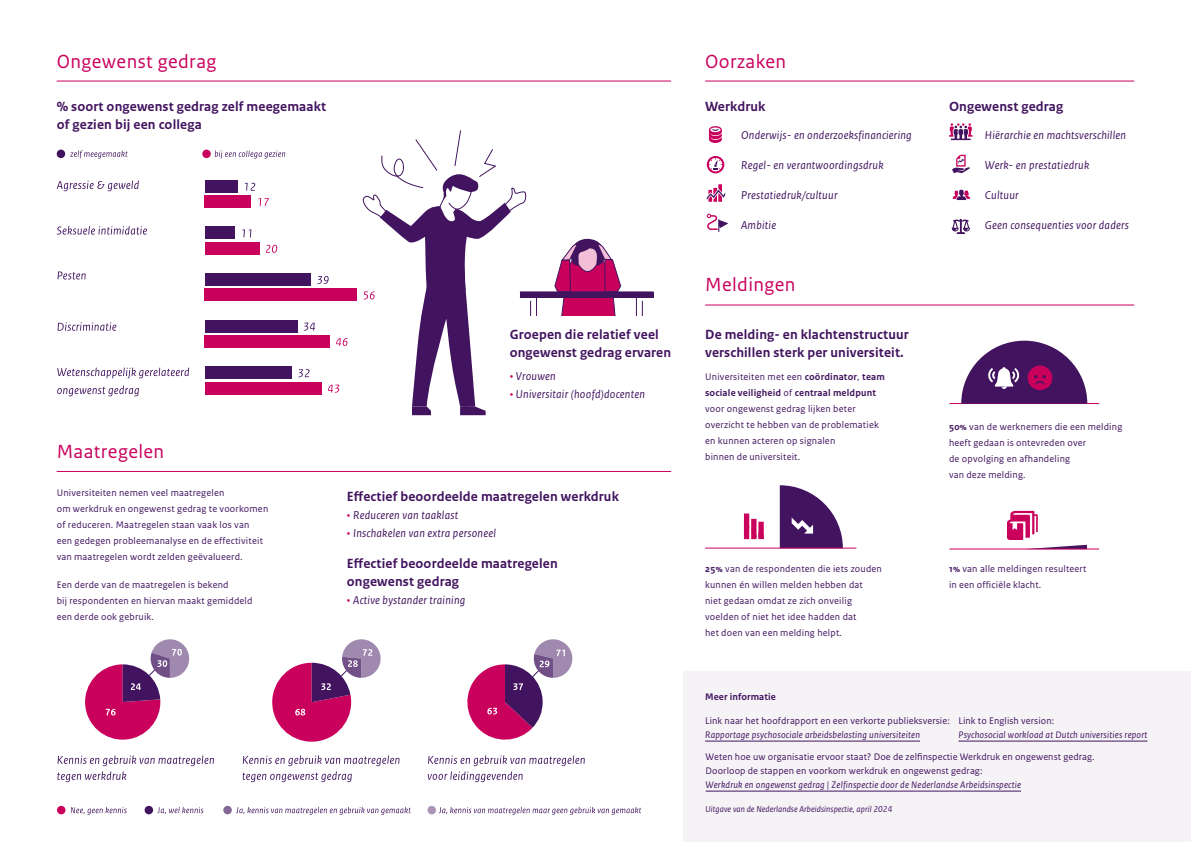
<style>
.page{position:relative;width:1191px;height:842px;background:#fff}
.page>*{position:absolute;margin:0;border:0;box-sizing:border-box;transform-origin:0 0}
.H3_-_Kop_robijn_20_pt{font:20px "Rijksoverheid Sans Text";letter-spacing:.02em;color:#ca005d}
.H4_-_Kop_bold_paars_14pt{font:700 14px/18px "Rijksoverheid Sans Text";letter-spacing:.01em;color:#42145f}
.P_-_Tekst_klein_grafiek_12_pt{font:italic 12px "Rijksoverheid Sans Text";letter-spacing:.02em;color:#42145f}
.P_-_Platte_tekst{font:10px/16px "Rijksoverheid Sans Text";letter-spacing:.02em;color:#42145f}
.P_-_Platte_tekst_klein{font:10px/14px "Rijksoverheid Sans Text";letter-spacing:.01em;color:#42145f}
.P_-_Platte_tekst_klein-2{font:italic 10px/14px "Rijksoverheid Sans Text";letter-spacing:.02em;color:#42145f}
.P_-_Platte_tekst_klein-3{font:700 10px "Rijksoverheid Sans Text";letter-spacing:.01em;color:#42145f}
.P_Legenda{font:italic 9px "Rijksoverheid Sans Text";letter-spacing:.01em;color:#42145f}
.s1{color:#ca005d}
.s2{font-weight:700}
.s3{font-style:normal}
.s4{font-style:italic}
</style>
<div class="page">
<hr style="left:520px;top:297px;width:133px;height:1px;background:#42145f">
<hr style="left:530px;top:301px;width:1px;height:111px;background:#42145f">
<hr style="left:536px;top:297px;width:1px;height:114px;background:#42145f">
<hr style="left:642px;top:301px;width:1px;height:111px;background:#42145f">
<hr style="left:636px;top:297px;width:1px;height:114px;background:#42145f">
<div style="left:520px;top:292px;width:134px;height:5px;background:#42145f"></div>
<svg style="left:554px;top:239px;width:67px;height:77px"></svg>
<hr style="left:949px;top:403px;width:150px;height:1px;background:#ca005d">
<svg style="left:961px;top:341px;width:126px;height:63px"></svg>
<svg style="left:744px;top:513px;width:19px;height:26px"></svg>
<svg style="left:1007px;top:511px;width:80px;height:38px"></svg>
<svg style="left:779px;top:485px;width:64px;height:63px"></svg>
<hr style="left:705px;top:548px;width:151px;height:1px;background:#ca005d">
<hr style="left:949px;top:549px;width:150px;height:1px;background:#ca005d">
<svg style="left:709px;top:126px;width:13px;height:17px"></svg>
<svg style="left:707px;top:156px;width:17px;height:17px"></svg>
<svg style="left:707px;top:184px;width:18px;height:18px"></svg>
<svg style="left:707px;top:214px;width:21px;height:18px"></svg>
<svg style="left:949px;top:123px;width:23px;height:17px"></svg>
<svg style="left:952px;top:155px;width:18px;height:18px"></svg>
<svg style="left:952px;top:190px;width:18px;height:10px"></svg>
<svg style="left:951px;top:219px;width:19px;height:15px"></svg>
<div style="left:494px;top:317px;width:177px;height:99px;background:#fff"></div>
<hr style="left:57px;top:81px;width:614px;height:1px;background:#ca005d">
<hr style="left:57px;top:471px;width:614px;height:1px;background:#ca005d">
<hr style="left:705px;top:81px;width:429px;height:1px;background:#ca005d">
<hr style="left:705px;top:305px;width:429px;height:1px;background:#ca005d">
<div style="left:683px;top:672px;width:508px;height:170px;background:#f6f3f7"></div>
<div style="left:57px;top:150px;width:8px;height:8px;background:#42145f;border-radius:50%"></div>
<svg style="left:70px;top:150px;width:57px;height:9px"></svg>
<div style="left:202px;top:150px;width:9px;height:8px;background:#ca005d;border-radius:50%"></div>
<svg style="left:215px;top:150px;width:70px;height:9px"></svg>
<div style="left:205px;top:195px;width:46px;height:13px;background:#ca005d"></div>
<div style="left:205px;top:180px;width:32px;height:13px;background:#42145f"></div>
<div style="left:205px;top:242px;width:54px;height:13px;background:#ca005d"></div>
<div style="left:205px;top:226px;width:30px;height:13px;background:#42145f"></div>
<div style="left:205px;top:288px;width:152px;height:13px;background:#ca005d"></div>
<div style="left:205px;top:273px;width:106px;height:13px;background:#42145f"></div>
<div style="left:205px;top:335px;width:125px;height:13px;background:#ca005d"></div>
<div style="left:205px;top:320px;width:92px;height:13px;background:#42145f"></div>
<div style="left:205px;top:382px;width:117px;height:13px;background:#ca005d"></div>
<div style="left:205px;top:366px;width:87px;height:13px;background:#42145f"></div>
<svg style="left:245px;top:183px;width:10px;height:8px"></svg>
<svg style="left:242px;top:229px;width:9px;height:8px"></svg>
<svg style="left:317px;top:276px;width:12px;height:8px"></svg>
<svg style="left:304px;top:323px;width:11px;height:8px"></svg>
<svg style="left:298px;top:369px;width:11px;height:8px"></svg>
<svg style="left:258px;top:198px;width:11px;height:8px"></svg>
<svg style="left:266px;top:245px;width:11px;height:8px"></svg>
<svg style="left:362px;top:130px;width:165px;height:285px"></svg>
<svg style="left:336px;top:338px;width:11px;height:8px"></svg>
<svg style="left:328px;top:385px;width:11px;height:8px"></svg>
<svg style="left:57px;top:180px;width:82px;height:11px"></svg>
<svg style="left:57px;top:226px;width:90px;height:9px"></svg>
<svg style="left:58px;top:271px;width:28px;height:8px"></svg>
<svg style="left:58px;top:322px;width:58px;height:9px"></svg>
<svg style="left:57px;top:386px;width:82px;height:10px"></svg>
<svg style="left:57px;top:368px;width:132px;height:10px"></svg>
<svg style="left:85px;top:639px;width:105px;height:101px"></svg>
<svg style="left:467px;top:639px;width:106px;height:101px"></svg>
<svg style="left:71px;top:807px;width:56px;height:8px"></svg>
<svg style="left:157px;top:807px;width:46px;height:7px"></svg>
<svg style="left:439px;top:807px;width:202px;height:8px"></svg>
<svg style="left:236px;top:807px;width:175px;height:8px"></svg>
<div style="left:57px;top:806px;width:8px;height:8px;background:#ca005d;border-radius:50%"></div>
<div style="left:145px;top:806px;width:8px;height:8px;background:#42145f;border-radius:50%"></div>
<div style="left:223px;top:806px;width:9px;height:8px;background:#846697;border-radius:50%"></div>
<div style="left:427px;top:806px;width:9px;height:8px;background:#aa95b7;border-radius:50%"></div>
<svg style="left:57px;top:755px;width:157px;height:27px"></svg>
<svg style="left:242px;top:755px;width:157px;height:27px"></svg>
<svg style="left:427px;top:755px;width:158px;height:27px"></svg>
<hr style="left:705px;top:741px;width:215px;height:1px;background:#42145f">
<hr style="left:958px;top:741px;width:189px;height:1px;background:#42145f">
<hr style="left:705px;top:791px;width:316px;height:1px;background:#42145f">
<svg style="left:272px;top:639px;width:109px;height:103px"></svg>
<p class="H3_-_Kop_robijn_20_pt" style="left:57px;top:50px;width:161px">Ongewenst gedrag</p>
<p class="H4_-_Kop_bold_paars_14pt" style="left:57px;top:97px;width:271px">% soort ongewenst gedrag zelf meegemaakt of gezien bij een collega</p>
<p class="H3_-_Kop_robijn_20_pt" style="left:57px;top:440px;width:109px">Maatregelen</p>
<p class="P_-_Platte_tekst" style="left:57px;top:485px;width:213px">Universiteiten nemen veel maatregelen<br>om werkdruk en ongewenst gedrag te voorkomen of reduceren. Maatregelen staan vaak los van<br>een gedegen probleemanalyse en de effectiviteit van maatregelen wordt zelden geëvalueerd.</p>
<p class="P_-_Platte_tekst" style="left:57px;top:577px;width:197px">Een derde van de maatregelen is bekend<br>bij respondenten en hiervan maakt gemiddeld een derde ook gebruik.</p>
<p class="H4_-_Kop_bold_paars_14pt" style="left:510px;top:326px;width:163px">Groepen die relatief veel ongewenst gedrag ervaren</p>
<p class="P_-_Tekst_klein_grafiek_12_pt" style="left:510px;top:369px;width:47px"><span class="s1">•</span> Vrouwen</p>
<p class="P_-_Tekst_klein_grafiek_12_pt" style="left:510px;top:387px;width:137px"><span class="s1">•</span> Universitair (hoofd)docenten</p>
<p class="H4_-_Kop_bold_paars_14pt" style="left:347px;top:488px;width:274px">Effectief beoordeelde maatregelen werkdruk</p>
<p class="P_-_Tekst_klein_grafiek_12_pt" style="left:347px;top:508px;width:113px"><span class="s1">•</span> Reduceren van taaklast</p>
<p class="P_-_Tekst_klein_grafiek_12_pt" style="left:347px;top:526px;width:150px"><span class="s1">•</span> Inschakelen van extra personeel</p>
<p class="H4_-_Kop_bold_paars_14pt" style="left:347px;top:555px;width:212px">Effectief beoordeelde maatregelen ongewenst gedrag</p>
<p class="P_-_Tekst_klein_grafiek_12_pt" style="left:347px;top:593px;width:120px"><span class="s1">•</span> Active bystander training</p>
<p class="H3_-_Kop_robijn_20_pt" style="left:705px;top:50px;width:82px">Oorzaken</p>
<p class="H4_-_Kop_bold_paars_14pt" style="left:705px;top:98px;width:62px">Werkdruk</p>
<p class="P_-_Tekst_klein_grafiek_12_pt" style="left:741px;top:128px;width:172px">Onderwijs- en onderzoeksfinanciering</p>
<p class="P_-_Tekst_klein_grafiek_12_pt" style="left:741px;top:158px;width:144px">Regel- en verantwoordingsdruk</p>
<p class="P_-_Tekst_klein_grafiek_12_pt" style="left:741px;top:188px;width:98px">Prestatiedruk/cultuur</p>
<p class="P_-_Tekst_klein_grafiek_12_pt" style="left:741px;top:218px;width:37px">Ambitie</p>
<p class="H3_-_Kop_robijn_20_pt" style="left:705px;top:273px;width:92px">Meldingen</p>
<p class="H4_-_Kop_bold_paars_14pt" style="left:705px;top:326px;width:205px">De melding- en klachtenstructuur verschillen sterk per universiteit.</p>
<p class="P_-_Platte_tekst" style="left:705px;top:369px;width:181px">Universiteiten met een <span class="s2">coördinator</span>, <span class="s2">team sociale veiligheid</span> of <span class="s2">centraal meldpunt </span>voor ongewenst gedrag lijken beter overzicht te hebben van de problematiek en kunnen acteren op signalen<br>binnen de universiteit.</p>
<p class="H4_-_Kop_bold_paars_14pt" style="left:949px;top:97px;width:116px">Ongewenst gedrag</p>
<p class="P_-_Tekst_klein_grafiek_12_pt" style="left:985px;top:128px;width:143px">Hiërarchie en machtsverschillen</p>
<p class="P_-_Tekst_klein_grafiek_12_pt" style="left:985px;top:158px;width:106px">Werk- en prestatiedruk</p>
<p class="P_-_Tekst_klein_grafiek_12_pt" style="left:985px;top:188px;width:35px">Cultuur</p>
<p class="P_-_Tekst_klein_grafiek_12_pt" style="left:985px;top:218px;width:145px">Geen consequenties voor daders</p>
<p class="P_-_Platte_tekst" style="left:949px;top:419px;width:175px"><span class="s2">50%</span> van de werknemers die een melding heeft gedaan is ontevreden over<br>de opvolging en afhandeling<br>van deze melding.</p>
<p class="P_-_Platte_tekst" style="left:705px;top:561px;width:178px"><span class="s2">25%</span> van de respondenten die iets zouden kunnen én willen melden hebben dat<br>niet gedaan omdat ze zich onveilig voelden of niet het idee hadden dat<br>het doen van een melding helpt.</p>
<p class="P_-_Platte_tekst" style="left:949px;top:561px;width:139px"><span class="s2">1%</span> van alle meldingen resulteert in een officiële klacht.</p>
<p class="P_-_Platte_tekst_klein-3" style="left:705px;top:691px;width:72px">Meer informatie</p>
<p class="P_-_Platte_tekst_klein-2" style="left:705px;top:714px;width:246px"><span class="s3">Link naar het hoofdrapport en een verkorte publieksversie:<br></span>Rapportage psychosociale arbeidsbelasting universiteiten</p>
<p class="P_-_Platte_tekst_klein-2" style="left:958px;top:714px;width:190px"><span class="s3">Link to English version:<br></span>Psychosocial workload at Dutch universities report</p>
<p class="P_-_Platte_tekst_klein" style="left:705px;top:750px;width:391px">Weten hoe uw organisatie ervoor staat? Doe de zelfinspectie Werkdruk en ongewenst gedrag.<br>Doorloop de stappen en voorkom werkdruk en ongewenst gedrag:<br><span class="s4">Werkdruk en ongewenst gedrag | Zelfinspectie door de Nederlandse Arbeidsinspectie</span></p>
<p class="P_Legenda" style="left:705px;top:804px;width:188px">Uitgave van de Nederlandse Arbeidsinspectie, april 2024</p>
</div>
